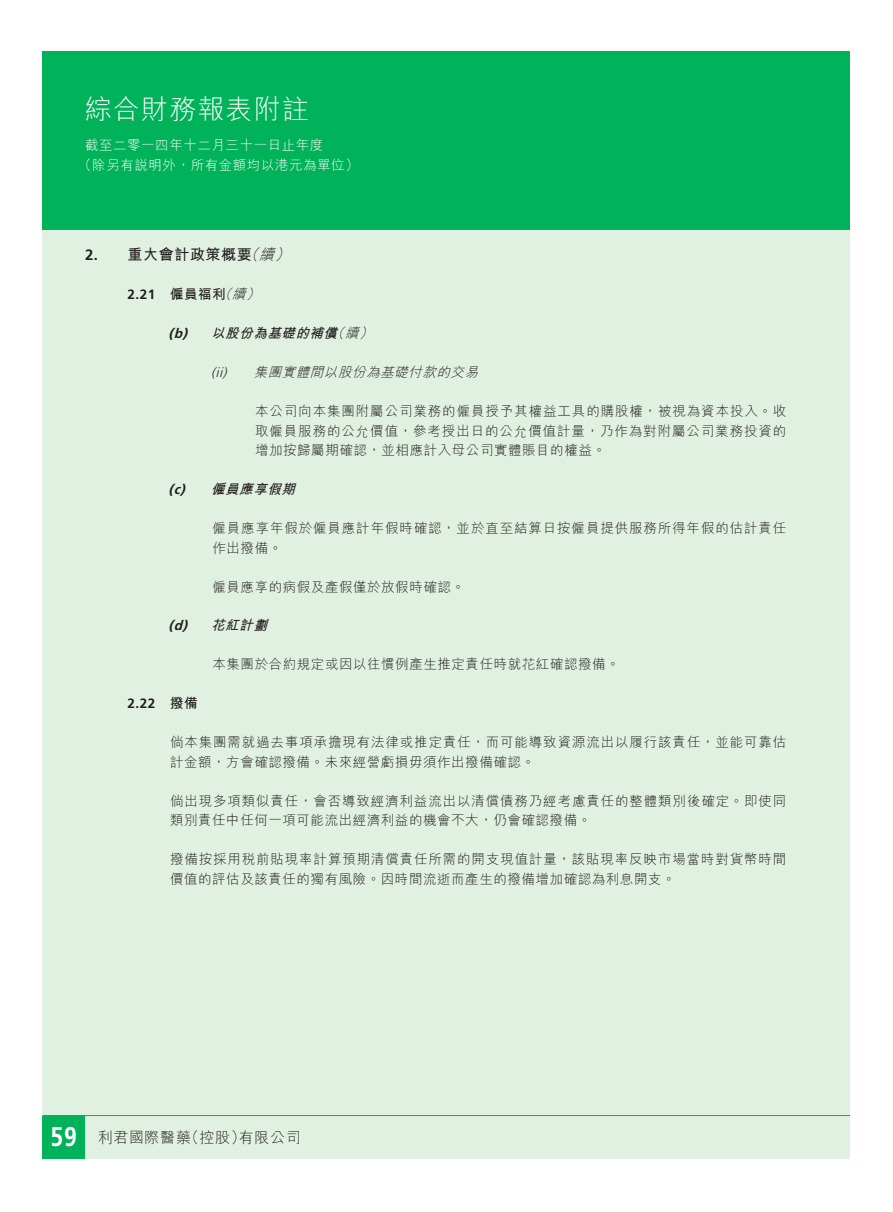
<style>
.page{position:relative;width:893px;height:1212px;background:#fff}
.page>*{position:absolute;margin:0;border:0;box-sizing:border-box;transform-origin:0 0}
.t1{font:27px "M Hei HK Light E Ten B5 H";letter-spacing:.04em;color:#fff}
.t2{font:15px "M Hei HK Light E Ten B5 H";letter-spacing:.04em;color:#231f20}
.t3{font:15px "M Hei HK Bold E Ten B5 H";letter-spacing:.04em;color:#231f20}
.t4{font:13.5px/19.5px "M Hei HK Light E Ten B5 H";letter-spacing:.065em;color:#231f20}
.t5{font:13.5px "M Hei HK Light E Ten B5 H";letter-spacing:.04em;color:#231f20}
.t6{font:13.5px/19.5px "M Hei HK Light E Ten B5 H";letter-spacing:.04em;color:#fff}
.t7{font:italic 13.5px "M Hei HK Bold E Ten B5 H";color:#231f20}
.t8{font:700 13.5px "Frutiger LT Std";color:#231f20}
.t9{font:italic 13.5px "M Hei HK Light E Ten B5 H";color:#231f20}
.t10{font:italic 300 13.5px "Frutiger LT Std";color:#231f20}
.s1{font-family:"Frutiger LT Std";font-weight:700}
.s2{font-family:"M Hei HK Light E Ten B5 H";font-style:italic}
.s3{font-family:"M Hei HK Bold E Ten B5 H";font-weight:400}
.s4{font-family:"M Hei HK Light E Ten B5 H";font-weight:400;font-style:italic}
.s5{font-family:"M Hei HK Light E Ten B5 H"}
.s6{font-family:"Frutiger LT Std";font-weight:700;font-size:27px;color:#fff}
</style>
<div class="page">
<div style="left:43px;top:230px;width:807px;height:928px;background:#e0f0e1"></div>
<div style="left:43px;top:51px;width:807px;height:179px;background:#00b259"></div>
<div style="left:43px;top:1116px;width:42px;height:42px;background:#00b259"></div>
<hr style="left:43px;top:1115px;width:807px;height:1px;background:#00b259">
<h1 class="t1" style="left:85px;top:98px;width:225px">綜合財務報表附註</h1>
<p class="t6" style="left:78px;top:137px;width:282px;text-indent:7px">截至二零一四年十二月三十一日止年度<br>（除另有說明外，所有金額均以港元為單位）</p>
<p class="t3" style="left:85px;top:249px;width:210px"><span class="s1">2.</span> 重大會計政策概要<span class="s2">（續）</span></p>
<p class="t8" style="left:128px;top:287px;width:137px">2.21 <span class="s3">僱員福利</span><span class="s4">（續）</span></p>
<p class="t7" style="left:169px;top:328px;width:209px"><span class="s1">(b)</span> 以股份為基礎的補償<span class="s5">（續）</span></p>
<p class="t10" style="left:211px;top:367px;width:20px">(ii)</p>
<p class="t9" style="left:254px;top:367px;width:230px">集團實體間以股份為基礎付款的交易</p>
<p class="t4" style="left:255px;top:403px;width:533px;text-align:justify">本公司向本集團附屬公司業務的僱員授予其權益工具的購股權，被視為資本投入。收取僱員服務的公允價值，參考授出日的公允價值計量，乃作為對附屬公司業務投資的增加按歸屬期確認，並相應計入母公司實體賬目的權益。</p>
<p class="t7" style="left:169px;top:484px;width:131px"><span class="s1">(c)</span> 僱員應享假期</p>
<p class="t4" style="left:213px;top:520px;width:575px">僱員應享年假於僱員應計年假時確認，並於直至結算日按僱員提供服務所得年假的估計責任作出撥備。</p>
<p class="t5" style="left:213px;top:581px;width:254px">僱員應享的病假及產假僅於放假時確認。</p>
<p class="t7" style="left:169px;top:620px;width:103px"><span class="s1">(d)</span> 花紅計劃</p>
<p class="t5" style="left:213px;top:659px;width:409px">本集團於合約規定或因以往慣例產生推定責任時就花紅確認撥備。</p>
<p class="t8" style="left:128px;top:696px;width:72px">2.22 <span class="s3">撥備</span></p>
<p class="t4" style="left:170px;top:734px;width:618px">倘本集團需就過去事項承擔現有法律或推定責任，而可能導致資源流出以履行該責任，並能可靠估計金額，方會確認撥備。未來經營虧損毋須作出撥備確認。</p>
<p class="t4" style="left:170px;top:793px;width:618px">倘出現多項類似責任，會否導致經濟利益流出以清償債務乃經考慮責任的整體類別後確定。即使同類別責任中任何一項可能流出經濟利益的機會不大，仍會確認撥備。</p>
<p class="t4" style="left:170px;top:851px;width:618px">撥備按採用稅前貼現率計算預期清償責任所需的開支現值計量，該貼現率反映市場當時對貨幣時間價值的評估及該責任的獨有風險。因時間流逝而產生的撥備增加確認為利息開支。</p>
<p class="t2" style="left:51px;top:1132px;width:252px"><span class="s6">59</span> 利君國際醫藥（控股）有限公司</p>
</div>
